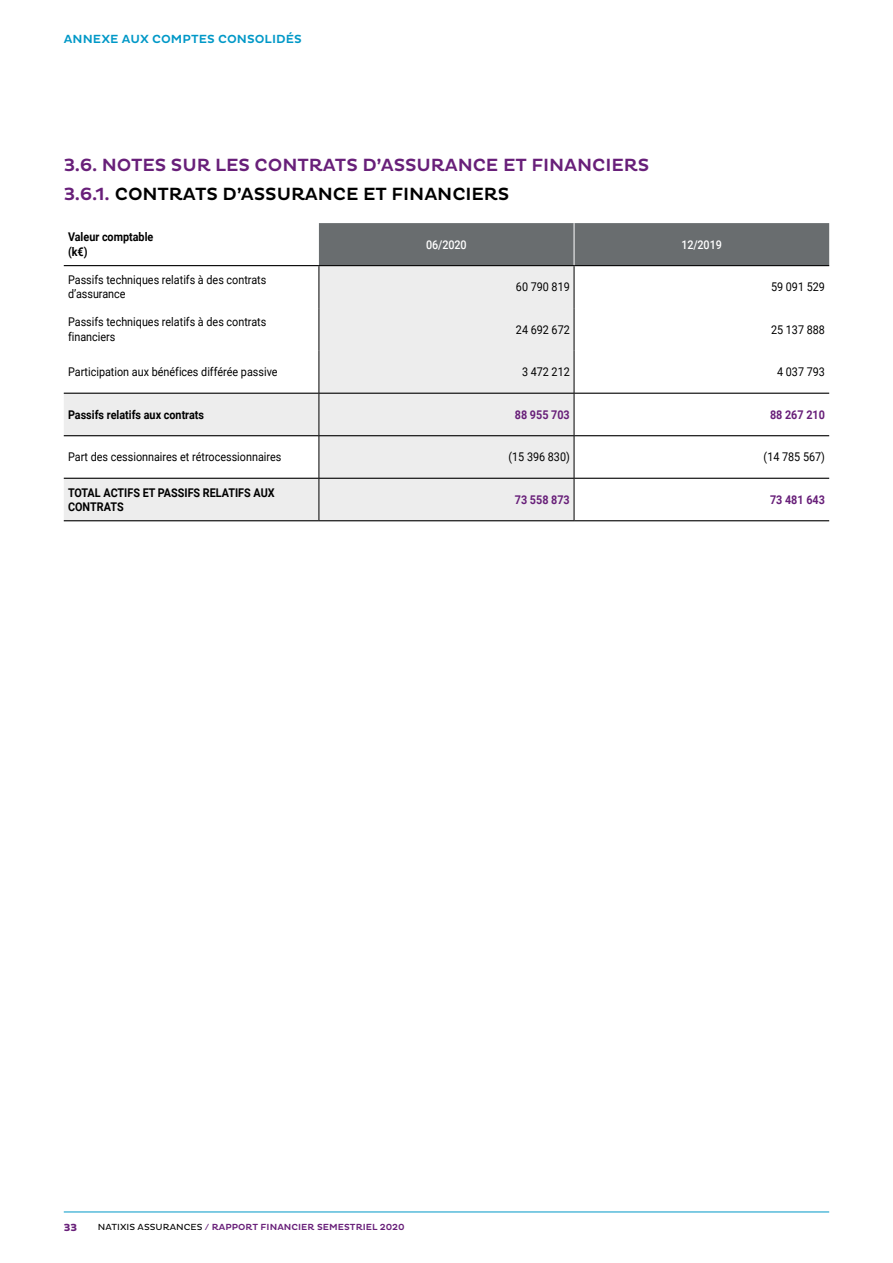
<style>
.page{position:relative;width:893px;height:1263px;background:#fff}
.page>*{position:absolute;margin:0;border:0;box-sizing:border-box;transform-origin:0 0}
.t1{font:500 18px/29.5px "Pluto";letter-spacing:-.005em;color:#681f79}
.t2{font:12px/14.4px "Roboto";color:#000;scale:.9 1}
.t3{font:700 12px/14.4px "Roboto";color:#000;scale:.9 1}
.t4{font:700 12px "Roboto";color:#681f79;scale:.9 1}
.t5{font:500 12px "Pluto";letter-spacing:.005em;color:#0098c7}
.t6{font:500 12px "Roboto";letter-spacing:-.01em;color:#fff;scale:.9 1}
.t7{font:700 10.5px "Pluto";color:#681f79}
.t8{font:500 9px "Pluto";letter-spacing:.005em;color:#681f79}
.s1{color:#000}
.s2{font-weight:400;color:#000}
.s3{font-weight:400}
</style>
<div class="page">
<div style="left:319px;top:223px;width:510px;height:42px;background:#696d6f"></div>
<svg style="left:64px;top:266px;width:510px;height:254px;fill:#ededed"></svg>
<svg style="left:575px;top:266px;width:254px;height:212px"></svg>
<hr style="left:64px;top:265px;width:255px;height:1px;background:#000">
<hr style="left:319px;top:265px;width:255px;height:1px;background:#000">
<hr style="left:574px;top:265px;width:255px;height:1px;background:#000">
<hr style="left:64px;top:393px;width:255px;height:1px;background:#000">
<hr style="left:319px;top:393px;width:255px;height:1px;background:#000">
<hr style="left:574px;top:393px;width:255px;height:1px;background:#000">
<hr style="left:64px;top:435px;width:255px;height:1px;background:#000">
<hr style="left:319px;top:435px;width:255px;height:1px;background:#000">
<hr style="left:574px;top:435px;width:255px;height:1px;background:#000">
<hr style="left:64px;top:478px;width:255px;height:1px;background:#000">
<hr style="left:319px;top:478px;width:255px;height:1px;background:#000">
<hr style="left:574px;top:478px;width:255px;height:1px;background:#000">
<hr style="left:64px;top:520px;width:255px;height:1px;background:#000">
<hr style="left:319px;top:520px;width:255px;height:1px;background:#000">
<hr style="left:574px;top:520px;width:255px;height:1px;background:#000">
<hr style="left:319px;top:266px;width:1px;height:42px;background:#000">
<hr style="left:574px;top:266px;width:1px;height:42px;background:#000">
<hr style="left:319px;top:308px;width:1px;height:43px;background:#000">
<hr style="left:574px;top:308px;width:1px;height:43px;background:#000">
<hr style="left:319px;top:351px;width:1px;height:42px;background:#000">
<hr style="left:574px;top:351px;width:1px;height:42px;background:#000">
<hr style="left:319px;top:393px;width:1px;height:43px;background:#000">
<hr style="left:574px;top:393px;width:1px;height:43px;background:#000">
<hr style="left:319px;top:436px;width:1px;height:42px;background:#000">
<hr style="left:574px;top:436px;width:1px;height:42px;background:#000">
<hr style="left:319px;top:478px;width:1px;height:42px;background:#000">
<hr style="left:574px;top:478px;width:1px;height:42px;background:#000">
<hr style="left:574px;top:223px;width:1px;height:42px;background:#fff">
<hr style="left:64px;top:1211px;width:765px;height:1px;background:#0098c7">
<p class="t5" style="left:64px;top:32px;width:240px">ANNEXE AUX COMPTES CONSOLIDÉS</p>
<h1 class="t1" style="left:64px;top:150px;width:587px">3.6. NOTES SUR LES CONTRATS D’ASSURANCE ET FINANCIERS<br>3.6.1. <span class="s1">CONTRATS D’ASSURANCE ET FINANCIERS</span></h1>
<p class="t3" style="left:68px;top:229px;width:96px">Valeur comptable (k€)</p>
<p class="t6" style="left:426px;top:236px;width:46px">06/2020</p>
<p class="t6" style="left:681px;top:236px;width:46px">12/2019</p>
<p class="t2" style="left:68px;top:272px;width:222px">Passifs techniques relatifs à des contrats d’assurance</p>
<p class="t2" style="left:516px;top:279px;width:61px">60 790 819</p>
<p class="t2" style="left:771px;top:279px;width:61px">59 091 529</p>
<p class="t2" style="left:68px;top:315px;width:222px">Passifs techniques relatifs à des contrats financiers</p>
<p class="t2" style="left:516px;top:322px;width:61px">24 692 672</p>
<p class="t2" style="left:771px;top:322px;width:61px">25 137 888</p>
<p class="t2" style="left:68px;top:364px;width:234px">Participation aux bénéfices différée passive</p>
<p class="t2" style="left:522px;top:364px;width:55px">3 472 212</p>
<p class="t2" style="left:777px;top:364px;width:55px">4 037 793</p>
<p class="t3" style="left:68px;top:407px;width:153px">Passifs relatifs aux contrats</p>
<p class="t4" style="left:515px;top:406px;width:63px">88 955 703</p>
<p class="t4" style="left:770px;top:406px;width:63px">88 267 210</p>
<p class="t2" style="left:68px;top:449px;width:239px">Part des cessionnaires et rétrocessionnaires</p>
<p class="t2" style="left:508px;top:449px;width:70px">(15 396 830)</p>
<p class="t2" style="left:764px;top:449px;width:70px">(14 785 567)</p>
<p class="t3" style="left:68px;top:485px;width:231px">TOTAL ACTIFS ET PASSIFS RELATIFS AUX<br>CONTRATS</p>
<p class="t4" style="left:515px;top:491px;width:63px">73 558 873</p>
<p class="t4" style="left:770px;top:491px;width:63px">73 481 643</p>
<p class="t7" style="left:64px;top:1221px;width:15px">33</p>
<p class="t8" style="left:98px;top:1222px;width:308px"><span class="s2">NATIXIS ASSURANCES</span> <span class="s3">/</span> RAPPORT FINANCIER SEMESTRIEL 2020</p>
</div>
